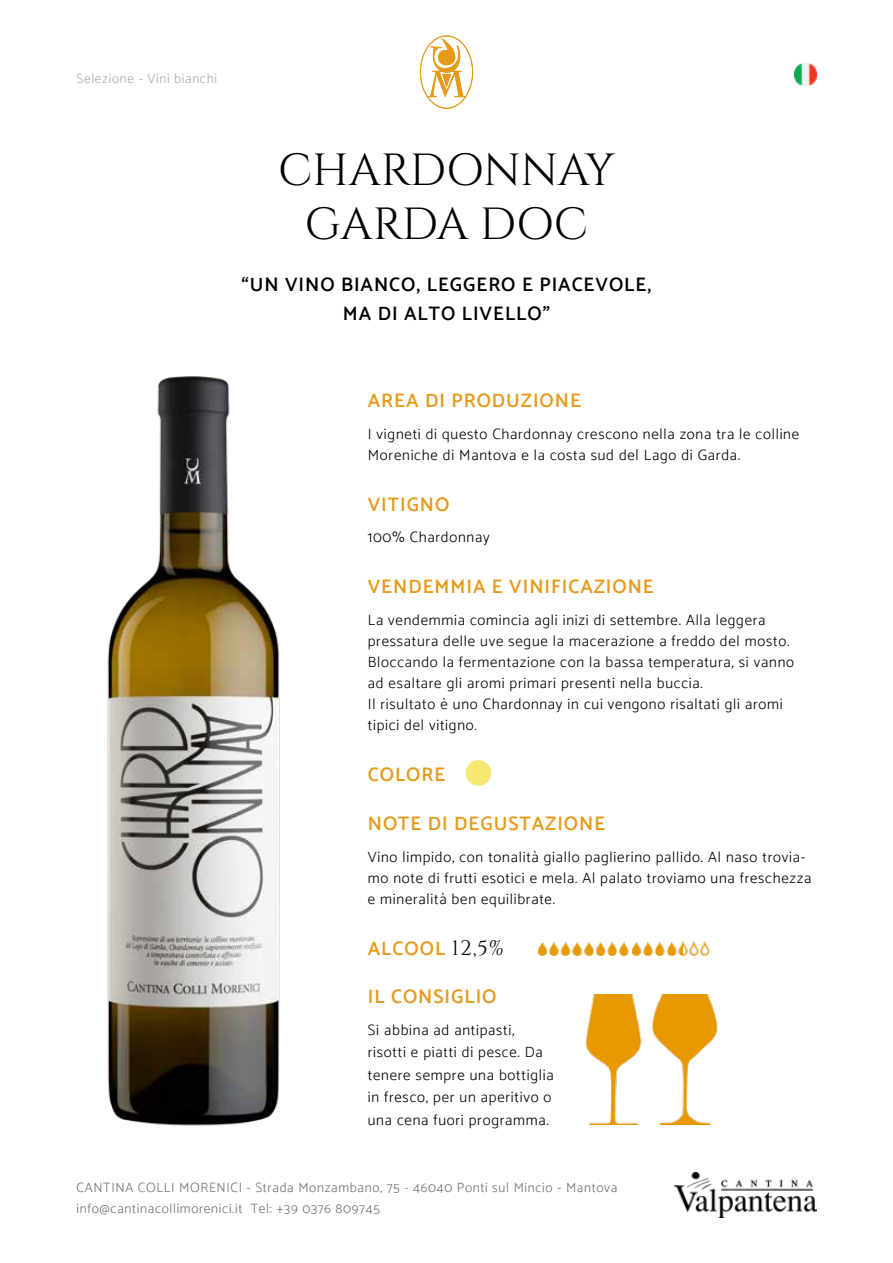
<style>
.page{position:relative;width:893px;height:1263px;background:#fff}
.page>*{position:absolute;margin:0;border:0;box-sizing:border-box;transform-origin:0 0}
.t1{font:45px/54px "Cinzel";letter-spacing:-.005em;color:#020203;text-align:center}
.t2{font:600 19.5px "Catamaran";letter-spacing:.05em;color:#e6991a}
.t3{font:600 19.5px/28.5px "Catamaran";letter-spacing:.05em;color:#000;text-align:center}
.t4{font:300 15px/21px "Catamaran";letter-spacing:.05em;color:#000}
.t5{font:300 13.5px/21px "Catamaran";letter-spacing:.05em;color:#737272}
.t6{font:300 13.5px "Catamaran";letter-spacing:.05em;color:#ababab}
.s1{font-family:"Cinzel";font-weight:400;font-size:21px;color:#000}
</style>
<div class="page">
<img style="left:795px;top:64px;width:21px;height:21px">
<img style="left:675px;top:1173px;width:141px;height:44px">
<img style="left:537px;top:941px;width:172px;height:14px">
<img style="left:585px;top:994px;width:133px;height:130px">
<div style="left:466px;top:760px;width:25px;height:26px;background:#f7e873;border-radius:50%"></div>
<svg style="left:420px;top:35px;width:53px;height:74px"></svg>
<img style="left:107px;top:376px;width:173px;height:750px">
<p class="t6" style="left:77px;top:70px;width:142px">Selezione - Vini bianchi</p>
<h1 class="t1" style="left:278px;top:144px;width:338px">CHARDONNAY<br>GARDA DOC</h1>
<h2 class="t3" style="left:242px;top:270px;width:411px">“UN VINO BIANCO, LEGGERO E PIACEVOLE,<br>MA DI ALTO LIVELLO”</h2>
<h2 class="t2" style="left:368px;top:389px;width:215px">AREA DI PRODUZIONE</h2>
<p class="t4" style="left:368px;top:423px;width:433px">I vigneti di questo Chardonnay crescono nella zona tra le colline<br>Moreniche di Mantova e la costa sud del Lago di Garda.</p>
<h2 class="t2" style="left:368px;top:492px;width:83px">VITIGNO</h2>
<p class="t4" style="left:368px;top:526px;width:123px">100% Chardonnay</p>
<h2 class="t2" style="left:368px;top:575px;width:288px">VENDEMMIA E VINIFICAZIONE</h2>
<p class="t4" style="left:368px;top:609px;width:428px">La vendemmia comincia agli inizi di settembre. Alla leggera pressatura delle uve segue la macerazione a freddo del mosto.<br>Bloccando la fermentazione con la bassa temperatura, si vanno ad esaltare gli aromi primari presenti nella buccia.<br>Il risultato è uno Chardonnay in cui vengono risaltati gli aromi tipici del vitigno.</p>
<h2 class="t2" style="left:368px;top:762px;width:79px">COLORE</h2>
<h2 class="t2" style="left:368px;top:812px;width:239px">NOTE DI DEGUSTAZIONE</h2>
<p class="t4" style="left:368px;top:846px;width:445px">Vino limpido, con tonalità giallo paglierino pallido. Al naso trovia&shy;mo note di frutti esotici e mela. Al palato troviamo una freschezza e mineralità ben equilibrate.</p>
<h2 class="t2" style="left:368px;top:936px;width:137px">ALCOOL <span class="s1">12,5%</span></h2>
<h2 class="t2" style="left:368px;top:984px;width:130px">IL CONSIGLIO</h2>
<p class="t4" style="left:368px;top:1018px;width:187px;line-height:22.5px">Si abbina ad antipasti, risotti e piatti di pesce. Da tenere sempre una bottiglia in fresco, per un aperitivo o una cena fuori programma.</p>
<p class="t5" style="left:77px;top:1176px;width:542px">CANTINA COLLI MORENICI - Strada Monzambano, 75 - 46040 Ponti sul Mincio - Mantova info@cantinacollimorenici.it Tel: +39 0376 809745</p>
</div>
